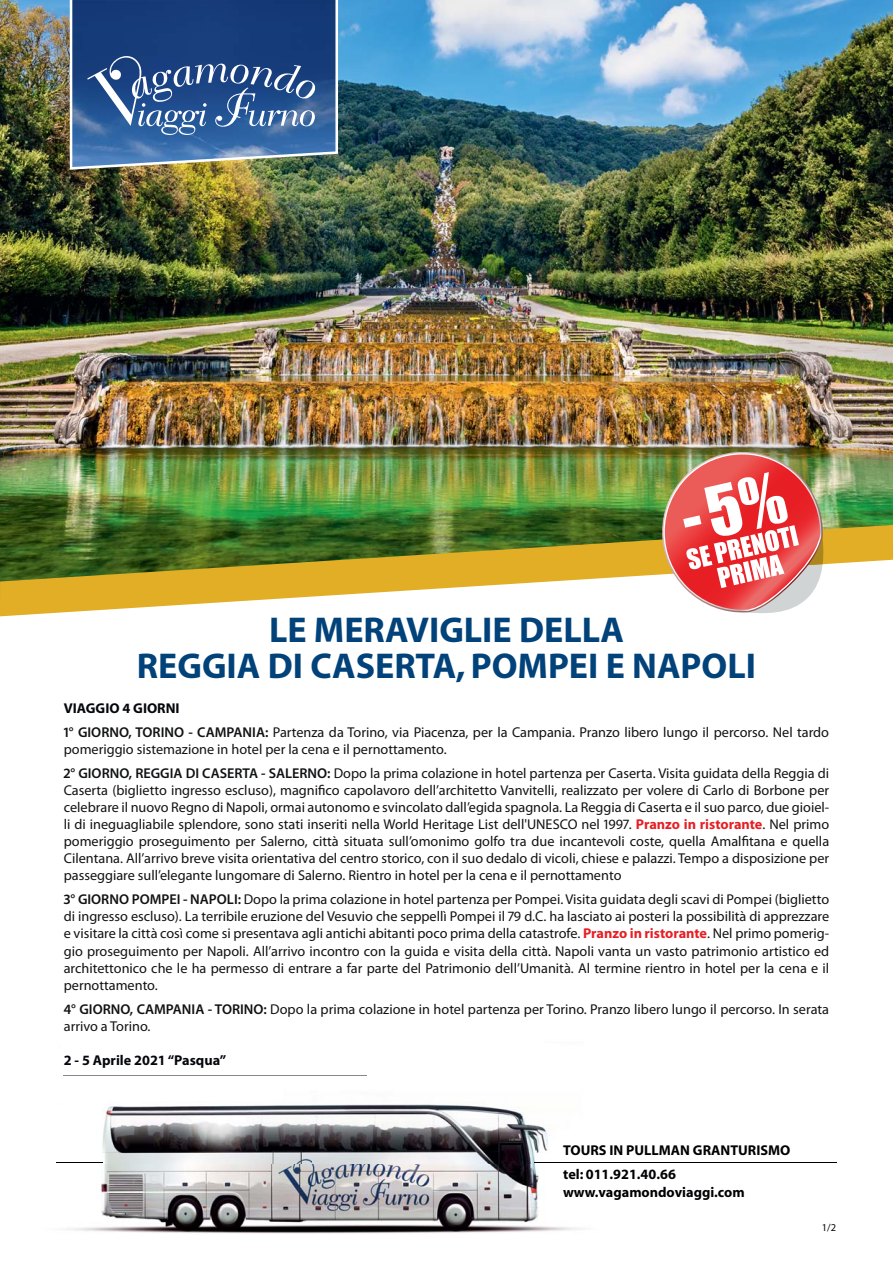
<style>
.page{position:relative;width:893px;height:1263px;background:#fff}
.page>*{position:absolute;margin:0;border:0;box-sizing:border-box;transform-origin:0 0}
.t1{font:700 36px/36px "Myriad";color:#004279;text-align:center}
.t2{font:14.25px/17.1px "Myriad Pro";color:#111214}
.t3{font:700 14.25px/24px "Myriad";color:#000104}
.t4{font:700 14.25px "Myriad Pro";color:#05070d}
.t5{font:13.5px "Arial";color:#84888c;scale:23.98 1}
.t6{font:10.5px "Myriad Pro";color:#05070d}
.s1{font-weight:700;color:#05070d}
.s2{font-weight:600}
.s3{font-weight:700;color:#e61f24}
</style>
<div class="page">
<img style="left:0;top:0;width:893px;height:525px">
<img style="left:56px;top:1104px;width:781px;height:130px">
<hr style="left:57px;top:1162px;width:46px;height:1px;background:#000104">
<hr style="left:534px;top:1162px;width:302px;height:1px;background:#000104">
<img style="left:70px;top:0;width:268px;height:170px">
<img style="left:72px;top:0;width:263px;height:167px">
<svg style="left:87px;top:53px;width:228px;height:82px;background:#44699d"></svg>
<svg style="left:0;top:525px;width:893px;height:91px"></svg>
<img style="left:654px;top:444px;width:172px;height:171px">
<h1 class="t1" style="left:137px;top:615px;width:621px">LE MERAVIGLIE DELLA<br>REGGIA DI CASERTA, POMPEI E NAPOLI</h1>
<p class="t2" style="left:64px;top:697px;width:767px;line-height:24px"><span class="s1">VIAGGIO 4 GIORNI<br></span><span class="s2">1° GIORNO, TORINO - CAMPANIA:</span> Partenza da Torino, via Piacenza, per la Campania. Pranzo libero lungo il percorso. Nel tardo</p>
<p class="t2" style="left:64px;top:738px;width:767px;line-height:24px">pomeriggio sistemazione in hotel per la cena e il pernottamento.<br><span class="s2">2° GIORNO, REGGIA DI CASERTA - SALERNO:</span> Dopo la prima colazione in hotel partenza per Caserta. Visita guidata della Reggia di</p>
<p class="t2" style="left:64px;top:783px;width:767px;text-align:justify">Caserta (biglietto ingresso escluso), magnifico capolavoro dell’architetto Vanvitelli, realizzato per volere di Carlo di Borbone per celebrare il nuovo Regno di Napoli, ormai autonomo e svincolato dall’egida spagnola. La Reggia di Caserta e il suo parco, due gioiel&shy;li di ineguagliabile splendore, sono stati inseriti nella World Heritage List dell'UNESCO nel 1997. <span class="s3">Pranzo in ristorante</span>. Nel primo pomeriggio proseguimento per Salerno, città situata sull’omonimo golfo tra due incantevoli coste, quella Amalfitana e quella Cilentana. All’arrivo breve visita orientativa del centro storico, con il suo dedalo di vicoli, chiese e palazzi. Tempo a disposizione per passeggiare sull’elegante lungomare di Salerno. Rientro in hotel per la cena e il pernottamento</p>
<p class="t2" style="left:64px;top:892px;width:767px;text-align:justify"><span class="s2">3° GIORNO POMPEI - NAPOLI:</span> Dopo la prima colazione in hotel partenza per Pompei. Visita guidata degli scavi di Pompei (biglietto di ingresso escluso). La terribile eruzione del Vesuvio che seppellì Pompei il 79 d.C. ha lasciato ai posteri la possibilità di apprezzare e visitare la città così come si presentava agli antichi abitanti poco prima della catastrofe. <span class="s3">Pranzo in ristorante</span>. Nel primo pomerig&shy;gio proseguimento per Napoli. All’arrivo incontro con la guida e visita della città. Napoli vanta un vasto patrimonio artistico ed architettonico che le ha permesso di entrare a far parte del Patrimonio dell’Umanità. Al termine rientro in hotel per la cena e il pernottamento.</p>
<p class="t2" style="left:64px;top:1002px;width:767px"><span class="s2">4° GIORNO, CAMPANIA - TORINO:</span> Dopo la prima colazione in hotel partenza per Torino. Pranzo libero lungo il percorso. In serata arrivo a Torino.</p>
<p class="t4" style="left:64px;top:1055px;width:164px">2 - 5 Aprile 2021 “Pasqua”</p>
<p class="t5" style="left:53px;top:1066px;width:15px">―</p>
<p class="t3" style="left:563px;top:1139px;width:229px">TOURS IN PULLMAN GRANTURISMO tel: 011.921.40.66</p>
<p class="t3" style="left:563px;top:1181px;width:183px">www.vagamondoviaggi.com</p>
<p class="t6" style="left:822px;top:1223px;width:16px">1/2</p>
</div>
